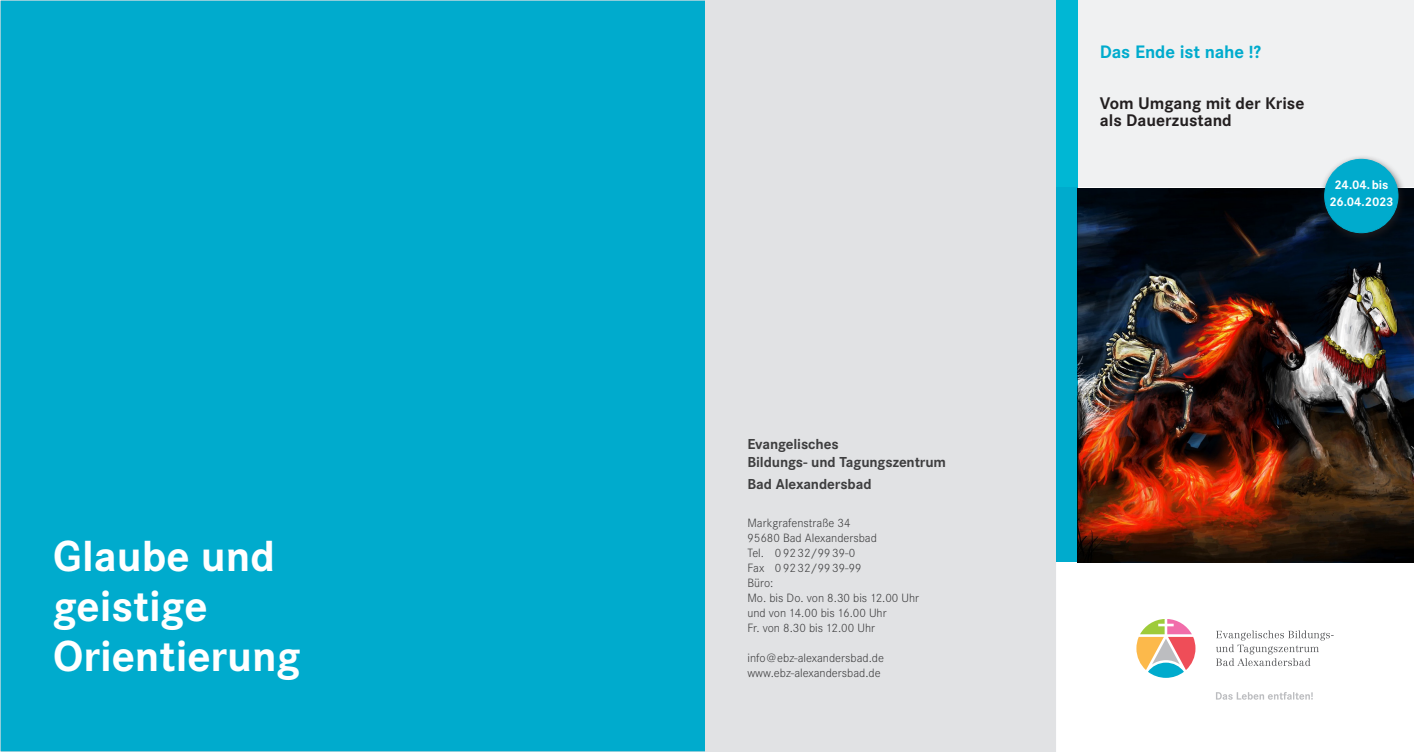
<style>
.page{position:relative;width:1414px;height:752px;background:#fff}
.page>*{position:absolute;margin:0;border:0;box-sizing:border-box;transform-origin:0 0}
.Eingangsseite_Headli{font:700 45px/50px "Corporate S";color:#fff}
.Titel{font:700 18.75px "Corporate S";letter-spacing:-.005em;color:#00abcd}
.t1{font:700 17.5px/17.5px "Corporate S";color:#231f20}
.Subtitel_Cover{font:700 15px/17.5px "Corporate S";letter-spacing:-.005em;color:#3e3e3f}
.Titel-2{font:700 13px/16.6px "Corporate S";letter-spacing:-.015em;color:#fff;text-align:center}
.Subtitel_Cover-2{font:300 12.5px/15px "Corporate S";color:#3e3e3f}
</style>
<div class="page">
<img style="left:1077px;top:188px;width:337px;height:374px">
<div style="left:0;top:0;width:1055px;height:751px;background:#00abcd"></div>
<div style="left:1077px;top:0;width:337px;height:186px;background:#f0f1f2"></div>
<div style="left:705px;top:0;width:351px;height:751px;background:#e1e2e4"></div>
<div style="left:1056px;top:186px;width:21px;height:376px;background:#00abcd"></div>
<div style="left:1056px;top:0;width:21px;height:186px;background:#00b7d4"></div>
<div style="left:1318px;top:155px;width:89px;height:89px;background:#231f20;opacity:.75"></div>
<div style="left:1324px;top:159px;width:74px;height:73px;background:#00abcd;border-radius:50%"></div>
<div style="left:1324px;top:159px;width:74px;height:74px;border:1px solid #00abcd;border-radius:50%"></div>
<svg style="left:1136px;top:619px;width:59px;height:58px"></svg>
<svg style="left:1216px;top:630px;width:117px;height:35px"></svg>
<svg style="left:1216px;top:692px;width:97px;height:7px"></svg>
<p class="Eingangsseite_Headli" style="left:53px;top:531px;width:249px">Glaube und geistige<br>Orientierung</p>
<p class="Subtitel_Cover" style="left:747px;top:435px;width:200px">Evangelisches<br>Bildungs- und Tagungszentrum</p>
<p class="Subtitel_Cover" style="left:747px;top:475px;width:126px">Bad Alexandersbad</p>
<p class="Subtitel_Cover-2" style="left:747px;top:515px;width:173px">Markgrafenstraße 34<br>95680 Bad Alexandersbad<br>Tel. 09232/9939-0<br>Fax 09232/9939-99<br>Büro:<br>Mo. bis Do. von 8.30 bis 12.00 Uhr und von 14.00 bis 16.00 Uhr<br>Fr. von 8.30 bis 12.00 Uhr</p>
<p class="Subtitel_Cover-2" style="left:747px;top:650px;width:138px">info@ebz-alexandersbad.de www.ebz-alexandersbad.de</p>
<p class="Titel" style="left:1100px;top:41px;width:163px">Das Ende ist nahe !?</p>
<h4 class="t1" style="left:1100px;top:94px;width:206px">Vom Umgang mit der Krise als Dauerzustand</h4>
<p class="Titel-2" style="left:1329px;top:176px;width:65px">24.04. bis<br>26.04.2023</p>
</div>
